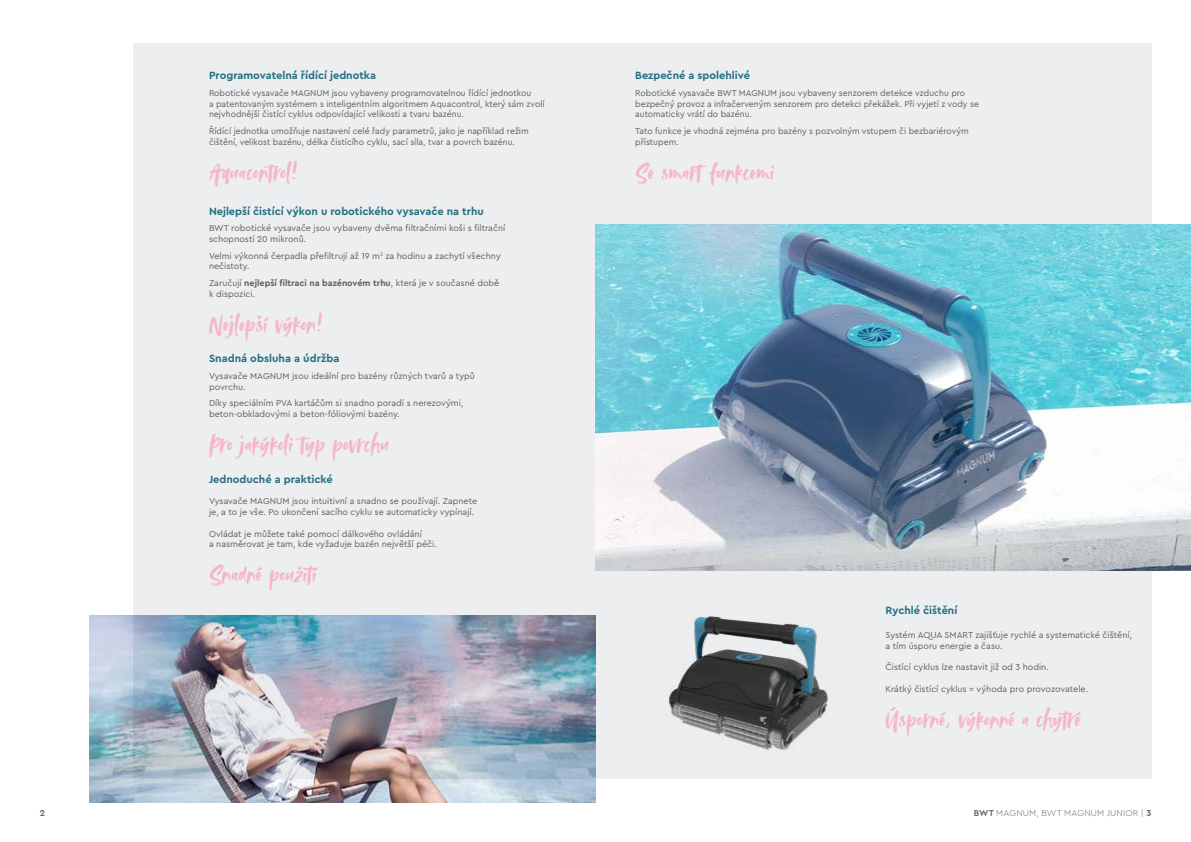
<style>
.page{position:relative;width:1191px;height:842px;background:#fff}
.page>*{position:absolute;margin:0;border:0;box-sizing:border-box;transform-origin:0 0}
.t1{font:26px "Avallon";letter-spacing:.01em;color:#f6b6ca}
.t2{font:700 11px "Cera PRO";color:#236f83}
.t3{font:9px/10.8px "Cera PRO";color:#5f5e5e}
.t4{font:300 9px "Cera PRO";letter-spacing:.02em;color:#676c6e}
.t5{font:700 9px "Cera PRO";color:#676c6e}
.s1{font-weight:700}
</style>
<div class="page">
<div style="left:133px;top:44px;width:1018px;height:735px;background:#edeeef"></div>
<img style="left:595px;top:225px;width:596px;height:346px">
<img style="left:89px;top:615px;width:506px;height:187px">
<img style="left:668px;top:616px;width:160px;height:134px">
<p class="t2" style="left:209px;top:68px;width:168px">Programovatelná řídící jednotka</p>
<p class="t3" style="left:209px;top:87px;width:337px">Robotické vysavače MAGNUM jsou vybaveny programovatelnou řídící jednotkou<br>a patentovaným systémem s inteligentním algoritmem Aquacontrol, který sám zvolí nejvhodnější čistící cyklus odpovídající velikosti a tvaru bazénu.</p>
<p class="t3" style="left:209px;top:125px;width:321px">Řídící jednotka umožňuje nastavení celé řady parametrů, jako je například režim čištění, velikost bazénu, délka čistícího cyklu, sací síla, tvar a povrch bazénu.</p>
<h1 class="t1" style="left:209px;top:155px;width:90px">Aquacontrol!</h1>
<p class="t2" style="left:209px;top:204px;width:276px">Nejlepší čistící výkon u robotického vysavače na trhu</p>
<p class="t3" style="left:209px;top:223px;width:298px">BWT robotické vysavače jsou vybaveny dvěma filtračními koši s filtrační schopností 20 mikronů.</p>
<p class="t3" style="left:209px;top:250px;width:293px">Velmi výkonná čerpadla přefiltrují až 19 m<sup>3</sup> za hodinu a zachytí všechny nečistoty.</p>
<p class="t3" style="left:209px;top:277px;width:292px">Zaručují <span class="s1">nejlepší filtraci na bazénovém trhu</span>, která je v současné době k dispozici.</p>
<h1 class="t1" style="left:209px;top:307px;width:115px">Nejlepší výkon!</h1>
<p class="t2" style="left:209px;top:351px;width:132px">Snadná obsluha a údržba</p>
<p class="t3" style="left:209px;top:370px;width:267px">Vysavače MAGNUM jsou ideální pro bazény různých tvarů a typů povrchu.</p>
<p class="t3" style="left:209px;top:397px;width:256px">Díky speciálním PVA kartáčům si snadno poradí s nerezovými, beton-obkladovými a beton-fóliovými bazény.</p>
<h1 class="t1" style="left:209px;top:427px;width:181px">Pro jakýkoli typ povrchu</h1>
<p class="t2" style="left:209px;top:472px;width:125px">Jednoduché a praktické</p>
<p class="t3" style="left:209px;top:495px;width:270px">Vysavače MAGNUM jsou intuitivní a snadno se používají. Zapnete je, a to je vše. Po ukončení sacího cyklu se automaticky vypínají.</p>
<p class="t3" style="left:209px;top:528px;width:229px">Ovládat je můžete také pomocí dálkového ovládání<br>a nasměrovat je tam, kde vyžaduje bazén největší péči.</p>
<h1 class="t1" style="left:209px;top:557px;width:109px">Snadné použití</h1>
<p class="t2" style="left:635px;top:68px;width:116px">Bezpečné a spolehlivé</p>
<p class="t3" style="left:635px;top:87px;width:345px">Robotické vysavače BWT MAGNUM jsou vybaveny senzorem detekce vzduchu pro bezpečný provoz a infračerveným senzorem pro detekci překážek. Při vyjetí z vody se automaticky vrátí do bazénu.</p>
<p class="t3" style="left:635px;top:125px;width:335px">Tato funkce je vhodná zejména pro bazény s pozvolným vstupem či bezbariérovým přístupem.</p>
<h1 class="t1" style="left:635px;top:155px;width:140px">Se smart funkcemi</h1>
<p class="t2" style="left:885px;top:603px;width:73px">Rychlé čištění</p>
<p class="t3" style="left:885px;top:629px;width:248px">Systém AQUA SMART zajišťuje rychlé a systematické čištění, a tím úsporu energie a času.</p>
<p class="t3" style="left:885px;top:661px;width:165px">Čistící cyklus lze nastavit již od 3 hodin.</p>
<p class="t3" style="left:885px;top:683px;width:204px">Krátký čistící cyklus = výhoda pro provozovatele.</p>
<h1 class="t1" style="left:885px;top:702px;width:196px">Úsporné, výkonné a chytré</h1>
<p class="t5" style="left:40px;top:807px;width:7px">2</p>
<p class="t4" style="left:973px;top:807px;width:179px"><span class="s1">BWT</span> MAGNUM, BWT MAGNUM JUNIOR | <span class="s1">3</span></p>
</div>
